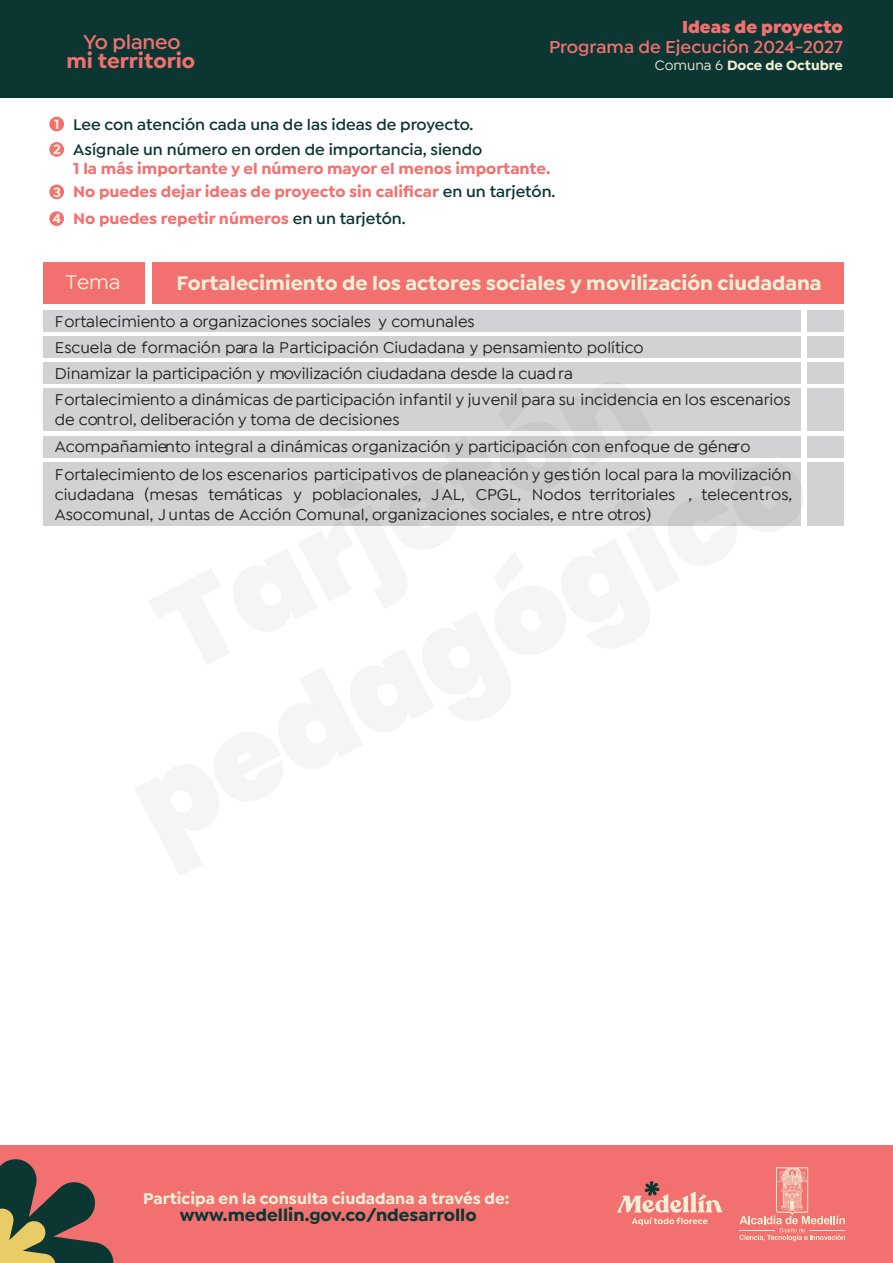
<style>
.page{position:relative;width:893px;height:1263px;background:#fff}
.page>*{position:absolute;margin:0;border:0;box-sizing:border-box;transform-origin:0 0}
.t1{font:900 119.1px "Poppins";color:#000001}
.t2{font:700 21.75px "Isidora Sans";color:#f27170}
.t3{font:600 21.45px "Isidora Sans";letter-spacing:-.01em;color:#f27170}
.t4{font:700 21px "Isidora Sans";letter-spacing:-.005em;color:#f3efd6}
.t5{font:500 21px "Isidora Sans";color:#f3efd6}
.t6{font:900 18.6px "Isidora Sans";color:#f27170}
.t7{font:600 18.45px "Isidora Sans";color:#f27170}
.t8{font:700 18.3px "Isidora Sans";color:#0b3632}
.t9{font:700 16.65px "Isidora Sans";color:#f3efd6}
.t10{font:500 16.5px/19.8px "Isidora Sans";color:#231f20}
.t11{font:700 16.5px "Isidora Sans";color:#f27170}
.t12{font:600 16.5px/24.8px "Isidora Sans";color:#0b3532}
.t13{font:700 14.4px "Isidora Sans";color:#f3efd6}
.t14{font:700 14.1px "Isidora Sans";color:#f3efd6}
.s1{font-weight:500}
.s2{font-weight:700;font-size:14.1px;color:#f3efd6}
.s3{font-size:14.1px;color:#f3efd6}
.s4{font-weight:600;color:#0b3532}
</style>
<div class="page">
<div style="left:49px;top:117px;width:15px;height:14px;background:#f27170;border-radius:50%"></div>
<div style="left:49px;top:142px;width:15px;height:15px;background:#f27170;border-radius:50%"></div>
<div style="left:49px;top:184px;width:15px;height:15px;background:#f27170;border-radius:50%"></div>
<div style="left:49px;top:211px;width:15px;height:15px;background:#f27170;border-radius:50%"></div>
<div style="left:0;top:1145px;width:893px;height:118px;background:#f27170"></div>
<svg style="left:617px;top:1181px;width:105px;height:44px"></svg>
<svg style="left:739px;top:1167px;width:106px;height:74px"></svg>
<hr style="left:739px;top:1230px;width:36px;height:1px;background:#f3efd6">
<hr style="left:810px;top:1230px;width:35px;height:1px;background:#f3efd6">
<svg style="left:0;top:1159px;width:114px;height:104px"></svg>
<div style="left:0;top:0;width:893px;height:98px;background:#0b3632"></div>
<div style="left:44px;top:263px;width:101px;height:41px;background:#f27170"></div>
<div style="left:152px;top:263px;width:692px;height:41px;background:#f27170"></div>
<div style="left:44px;top:311px;width:757px;height:21px;background:#d1d2d4"></div>
<div style="left:807px;top:311px;width:37px;height:21px;background:#d1d2d4"></div>
<div style="left:44px;top:363px;width:757px;height:21px;background:#d1d2d4"></div>
<div style="left:807px;top:363px;width:37px;height:21px;background:#d1d2d4"></div>
<div style="left:44px;top:336px;width:757px;height:22px;background:#d1d2d4"></div>
<div style="left:807px;top:336px;width:37px;height:22px;background:#d1d2d4"></div>
<div style="left:44px;top:388px;width:757px;height:43px;background:#d1d2d4"></div>
<div style="left:807px;top:388px;width:37px;height:43px;background:#d1d2d4"></div>
<div style="left:44px;top:436px;width:757px;height:21px;background:#d1d2d4"></div>
<div style="left:807px;top:436px;width:37px;height:21px;background:#d1d2d4"></div>
<div style="left:44px;top:462px;width:757px;height:64px;background:#d1d2d4"></div>
<div style="left:807px;top:462px;width:37px;height:64px;background:#d1d2d4"></div>
<p class="t6" style="left:682px;top:15px;width:162px">Ideas de proyecto</p>
<p class="t7" style="left:549px;top:36px;width:295px">Programa de Ejecución 2024-2027</p>
<h3 class="t3" style="left:83px;top:29px;width:99px">Yo planeo</h3>
<h2 class="t2" style="left:67px;top:47px;width:130px">mi territorio</h2>
<p class="t13" style="left:655px;top:56px;width:190px"><span class="s1">Comuna 6</span> Doce de Octubre</p>
<p class="t12" style="left:73px;top:112px;width:411px;text-indent:-19px"><span class="s2">1</span> Lee con atención cada una de las ideas de proyecto.<br>Asígnale un número en orden de importancia, siendo</p>
<p class="t11" style="left:73px;top:159px;width:479px">1 la más importante y el número mayor el menos importante.</p>
<p class="t14" style="left:53px;top:141px;width:9px">2</p>
<p class="t11" style="left:53px;top:182px;width:504px"><span class="s3">3</span> No puedes dejar ideas de proyecto sin calificar <span class="s4">en un tarjetón.</span></p>
<p class="t11" style="left:53px;top:208px;width:354px"><span class="s3">4</span> No puedes repetir números <span class="s4">en un tarjetón.</span></p>
<p class="t5" style="left:66px;top:271px;width:56px">Tema</p>
<p class="t4" style="left:176px;top:270px;width:647px">Fortalecimiento de los actores sociales y movilización ciudadana</p>
<p class="t10" style="left:55px;top:312px;width:421px">Fortalecimiento a organizaciones sociales y comunales</p>
<p class="t10" style="left:55px;top:364px;width:520px">Dinamizar la participación y movilización ciudadana desde la cuadra</p>
<p class="t10" style="left:55px;top:338px;width:590px">Escuela de formación para la Participación Ciudadana y pensamiento político</p>
<p class="t10" style="left:55px;top:390px;width:737px">Fortalecimiento a dinámicas departicipación infantil y juvenil para su incidencia en los escenarios de control, deliberación y toma de decisiones</p>
<p class="t10" style="left:55px;top:433px;width:738px;line-height:27.9px">Acompañamiento integral a dinámicas organización y participación con enfoque de género<br>Fortalecimiento de los escenarios participativos de planeación y gestión local para la movilización</p>
<p class="t10" style="left:55px;top:485px;width:739px">ciudadana (mesas temáticas y poblacionales, JAL, CPGL, Nodos territoriales , telecentros,<br>Asocomunal, J untas de Acción Comunal, organizaciones sociales, e ntre otros)</p>
<h1 class="t1" style="left:135px;top:576px;width:533px;rotate:-27deg">Tarjetón</h1>
<p class="t9" style="left:143px;top:1188px;width:368px">Participa en la consulta ciudadana a través de:</p>
<p class="t8" style="left:180px;top:1203px;width:298px">www.medellin.gov.co/ndesarrollo</p>
</div>
